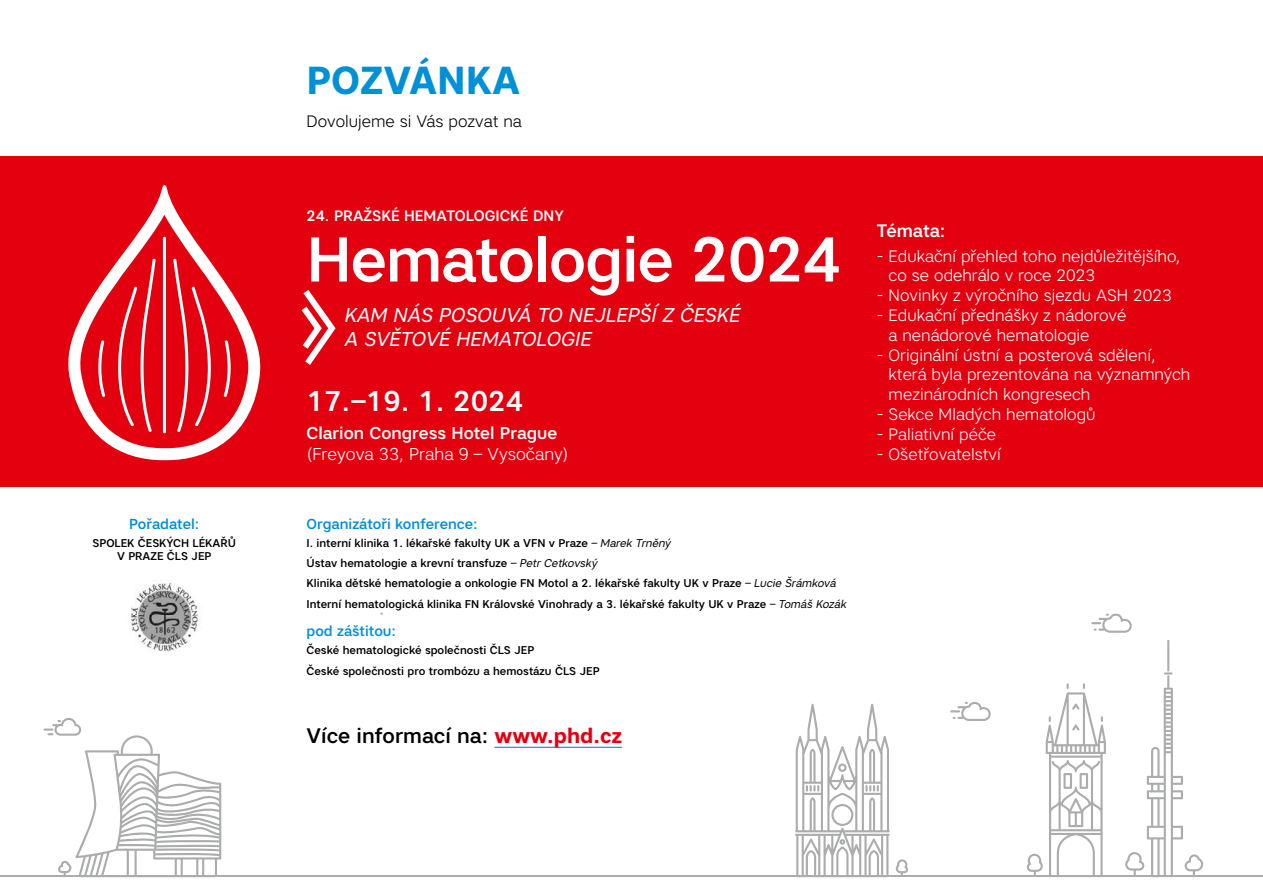
<style>
.page{position:relative;width:1263px;height:893px;background:#fff}
.page>*{position:absolute;margin:0;border:0;box-sizing:border-box;transform-origin:0 0}
.t1{font:500 63px "Artico";letter-spacing:-.02em;color:#fff}
.t2{font:700 39px "Artico";color:#0090d6}
.t3{font:500 28.5px "Artico";color:#fff}
.t4{font:500 21px "Artico";color:#000}
.t5{font:italic 19.95px/24px "Artico";color:#fff}
.t6{font:500 18px "Artico";color:#fff}
.t7{font:300 17.1px "Artico";color:#fff}
.t8{font:500 17.1px "Artico";color:#fff}
.t9{font:300 16.5px/19.8px "Artico";color:#fff}
.t10{font:300 16.5px "Artico";color:#000}
.t11{font:500 15px "Artico";color:#fff}
.t12{font:500 14.55px "Artico";color:#0090d6}
.t13{font:500 11.25px/20.4px "Artico";color:#000}
.s1{font-weight:400;font-style:italic}
.s2{font-weight:700;color:#e3000f}
</style>
<div class="page">
<div style="left:0;top:157px;width:1263px;height:330px;background:#e3000f"></div>
<img style="left:130px;top:582px;width:70px;height:70px">
<hr style="left:494px;top:747px;width:128px;height:1px;background:#0090d6">
<svg style="left:301px;top:290px;width:35px;height:75px"></svg>
<svg style="left:950px;top:702px;width:41px;height:19px"></svg>
<svg style="left:1091px;top:614px;width:41px;height:19px"></svg>
<svg style="left:896px;top:859px;width:12px;height:16px"></svg>
<svg style="left:795px;top:704px;width:95px;height:171px"></svg>
<hr style="left:1167px;top:640px;width:2px;height:31px;background:#abacac">
<svg style="left:1125px;top:672px;width:78px;height:203px"></svg>
<svg style="left:1027px;top:683px;width:79px;height:192px"></svg>
<svg style="left:44px;top:718px;width:177px;height:157px"></svg>
<hr style="left:0;top:875px;width:1263px;height:2px;background:#abacac">
<svg style="left:68px;top:185px;width:192px;height:275px"></svg>
<svg style="left:163px;top:237px;width:3px;height:196px"></svg>
<svg style="left:224px;top:340px;width:7px;height:57px"></svg>
<svg style="left:98px;top:340px;width:7px;height:57px"></svg>
<svg style="left:118px;top:259px;width:38px;height:173px"></svg>
<svg style="left:173px;top:259px;width:38px;height:173px"></svg>
<p class="t12" style="left:129px;top:514px;width:72px">Pořadatel:</p>
<p class="t13" style="left:93px;top:536px;width:145px;line-height:13.5px;text-align:center">SPOLEK ČESKÝCH LÉKAŘŮ<br>V PRAZE ČLS JEP</p>
<h2 class="t2" style="left:307px;top:55px;width:215px">POZVÁNKA</h2>
<h3 class="t10" style="left:307px;top:110px;width:217px">Dovolujeme si Vás pozvat na</h3>
<h3 class="t11" style="left:307px;top:205px;width:259px">24. PRAŽSKÉ HEMATOLOGICKÉ DNY</h3>
<h1 class="t1" style="left:307px;top:218px;width:536px">Hematologie 2024</h1>
<h3 class="t5" style="left:345px;top:303px;width:397px">KAM NÁS POSOUVÁ TO NEJLEPŠÍ Z ČESKÉ<br>A SVĚTOVÉ HEMATOLOGIE</h3>
<h3 class="t3" style="left:307px;top:382px;width:218px">17.–19. 1. 2024</h3>
<h3 class="t8" style="left:307px;top:422px;width:252px">Clarion Congress Hotel Prague</h3>
<h3 class="t7" style="left:307px;top:443px;width:264px">(Freyova 33, Praha 9 – Vysočany)</h3>
<p class="t12" style="left:307px;top:514px;width:173px">Organizátoři konference:</p>
<p class="t13" style="left:307px;top:532px;width:542px">I. interní klinika 1. lékařské fakulty UK a VFN v Praze <span class="s1">– Marek Trněný<br></span>Ústav hematologie a krevní transfuze <span class="s1">– Petr Cetkovský<br></span>Klinika dětské hematologie a onkologie FN Motol a 2. lékařské fakulty UK v Praze <span class="s1">– Lucie Šrámková </span>Interní hematologická klinika FN Královské Vinohrady a 3. lékařské fakulty UK v Praze <span class="s1">– Tomáš Kozák</span></p>
<p class="t12" style="left:307px;top:622px;width:91px">pod záštitou:</p>
<p class="t13" style="left:307px;top:640px;width:295px">České hematologické společnosti ČLS JEP<br>České společnosti pro trombózu a hemostázu ČLS JEP</p>
<h3 class="t4" style="left:307px;top:722px;width:317px">Více informací na: <span class="s2">www.phd.cz</span></h3>
<h3 class="t6" style="left:877px;top:219px;width:70px">Témata:</h3>
<h3 class="t9" style="left:889px;top:246px;width:294px;text-indent:-12px">- Edukační přehled toho nejdůležitějšího, co se odehrálo v roce 2023</h3>
<h3 class="t9" style="left:877px;top:285px;width:296px">- Novinky z výročního sjezdu ASH 2023</h3>
<h3 class="t9" style="left:889px;top:305px;width:239px;text-indent:-12px">- Edukační přednášky z nádorové a nenádorové hematologie</h3>
<h3 class="t9" style="left:889px;top:345px;width:303px;text-indent:-12px">- Originální ústní a posterová sdělení, která byla prezentována na významných mezinárodních kongresech</h3>
<h3 class="t9" style="left:877px;top:404px;width:220px">- Sekce Mladých hematologů</h3>
<h3 class="t9" style="left:877px;top:424px;width:121px">- Paliativní péče</h3>
<h3 class="t9" style="left:877px;top:444px;width:125px">- Ošetřovatelství</h3>
</div>
